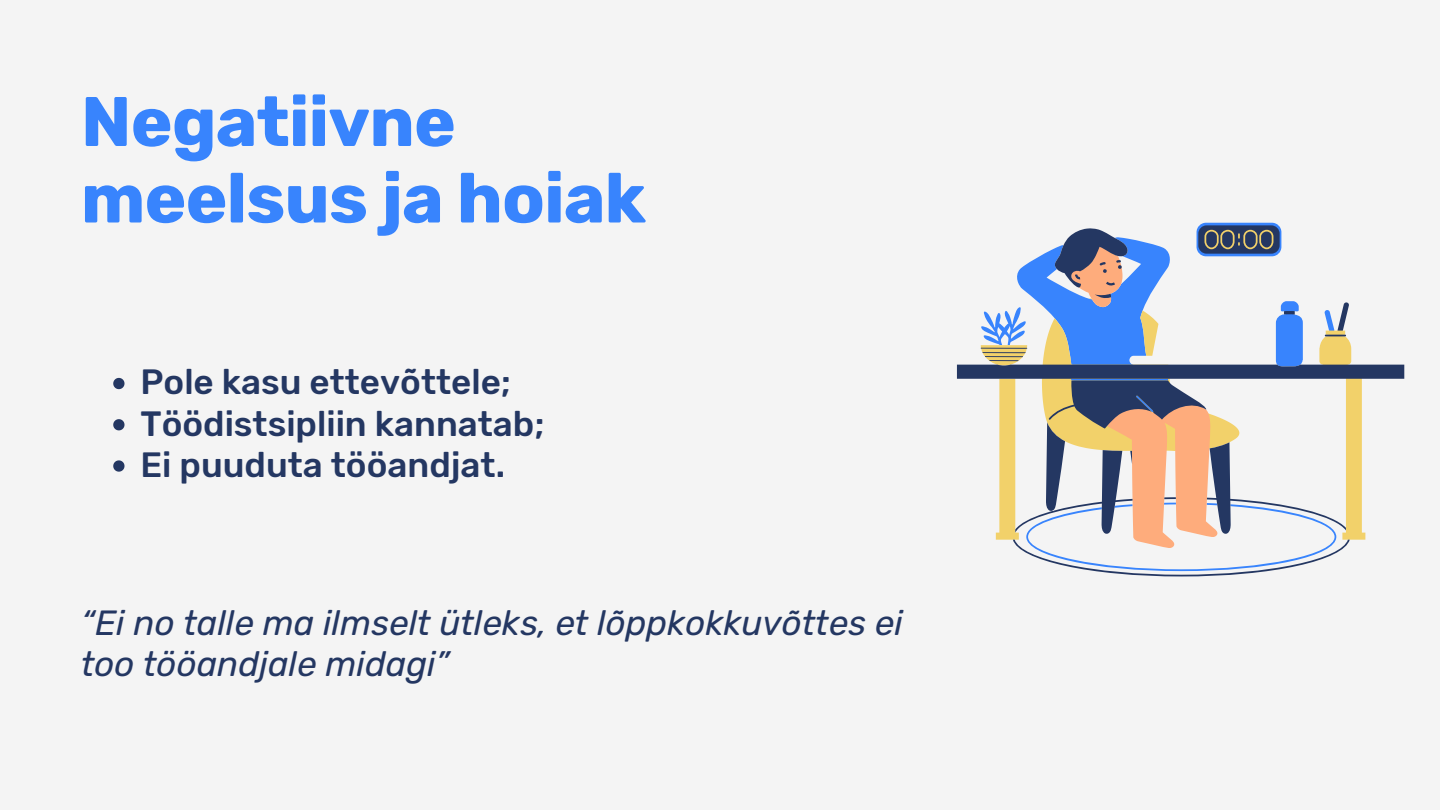
<style>
.page{position:relative;width:1440px;height:810px;background:#f4f4f4}
.page>*{position:absolute;margin:0;border:0;box-sizing:border-box;transform-origin:0 0}
.t1{font:700 70px/76.5px "Rubik";letter-spacing:-.01em;color:#3884fd}
.t2{font:italic 35px/41.2px "Rubik";color:#243762}
.t3{font:500 35px "Rubik";color:#243762}
</style>
<div class="page">
<svg style="left:113px;top:378px;width:11px;height:11px"></svg>
<svg style="left:113px;top:419px;width:11px;height:11px"></svg>
<svg style="left:113px;top:460px;width:11px;height:12px"></svg>
<svg style="left:957px;top:225px;width:447px;height:351px"></svg>
<p class="t1" style="left:81px;top:84px;width:567px">Negatiivne meelsus ja hoiak</p>
<p class="t3" style="left:140px;top:362px;width:372px">Pole kasu ettevõttele;</p>
<p class="t3" style="left:140px;top:403px;width:406px">Töödistsipliin kannatab;</p>
<p class="t3" style="left:140px;top:444px;width:366px">Ei puuduta tööandjat.</p>
<p class="t2" style="left:81px;top:603px;width:823px">“Ei no talle ma ilmselt ütleks, et lõppkokkuvõttes ei too tööandjale midagi”</p>
</div>
